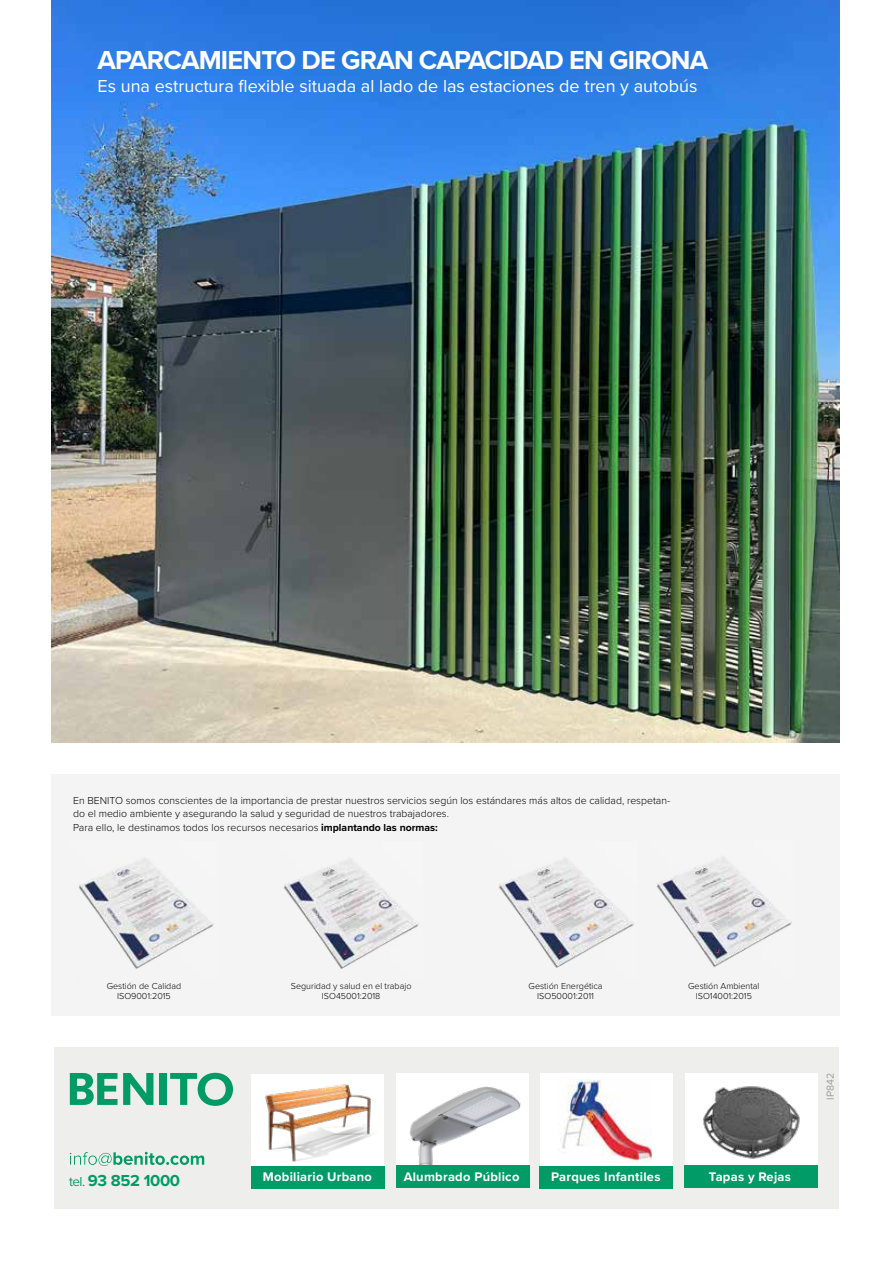
<style>
.page{position:relative;width:893px;height:1263px;background:#fff}
.page>*{position:absolute;margin:0;border:0;box-sizing:border-box;transform-origin:0 0}
.t1{font:700 27px "Proxima Nova";letter-spacing:-.03em;color:#fff}
.t2{font:18px "Proxima Nova";color:#fff}
.t3{font:700 16.5px "Proxima Nova";letter-spacing:-.02em;color:#009b67}
.t4{font:700 12.9px "Proxima Nova";letter-spacing:.02em;color:#fff}
.t5{font:300 10.5px/13.5px "Proxima Nova";color:#000}
.t6{font:10.5px "Proxima Nova";color:#9d9d9c}
.t7{font:300 9px/10.5px "Proxima Nova";color:#000;text-align:center}
.s1{font-weight:700}
.s2{font-weight:400;font-size:13.5px}
</style>
<div class="page">
<div style="left:52px;top:774px;width:788px;height:241px;background:#f5f4f4"></div>
<img style="left:79px;top:858px;width:135px;height:111px">
<img style="left:283px;top:859px;width:136px;height:110px">
<img style="left:498px;top:858px;width:136px;height:110px">
<img style="left:656px;top:857px;width:136px;height:110px">
<img style="left:52px;top:0;width:788px;height:742px">
<div style="left:54px;top:1048px;width:785px;height:161px;background:#eeeeec"></div>
<svg style="left:70px;top:1073px;width:83px;height:32px"></svg>
<div style="left:159px;top:1073px;width:7px;height:32px;background:#009b67"></div>
<svg style="left:170px;top:1073px;width:63px;height:33px"></svg>
<svg style="left:70px;top:1152px;width:134px;height:14px"></svg>
<div style="left:251px;top:1073px;width:133px;height:115px;background:#fff"></div>
<img style="left:265px;top:1084px;width:107px;height:78px">
<img style="left:396px;top:1073px;width:133px;height:92px">
<div style="left:540px;top:1073px;width:133px;height:92px;background:#fff"></div>
<div style="left:685px;top:1073px;width:133px;height:92px;background:#fff"></div>
<div style="left:251px;top:1166px;width:133px;height:22px;background:#009b67"></div>
<div style="left:396px;top:1165px;width:133px;height:23px;background:#009b67"></div>
<div style="left:540px;top:1166px;width:133px;height:22px;background:#009b67"></div>
<div style="left:684px;top:1166px;width:133px;height:22px;background:#009b67"></div>
<img style="left:703px;top:1086px;width:97px;height:73px">
<img style="left:562px;top:1079px;width:90px;height:83px">
<h1 class="t1" style="left:98px;top:40px;width:612px">APARCAMIENTO DE GRAN CAPACIDAD EN GIRONA</h1>
<h2 class="t2" style="left:98px;top:73px;width:601px">Es una estructura flexible situada al lado de las estaciones de tren y autobús</h2>
<p class="t5" style="left:73px;top:793px;width:599px">En BENITO somos conscientes de la importancia de prestar nuestros servicios según los estándares más altos de calidad, respetan&shy;do el medio ambiente y asegurando la salud y seguridad de nuestros trabajadores.<br>Para ello, le destinamos todos los recursos necesarios <span class="s1">implantando las normas:</span></p>
<p class="t7" style="left:107px;top:980px;width:76px">Gestión de Calidad<br>ISO9001:2015</p>
<p class="t7" style="left:291px;top:980px;width:122px">Seguridad y salud en el trabajo<br>ISO45001:2018</p>
<p class="t7" style="left:529px;top:980px;width:76px">Gestión Energética<br>ISO50001:2011</p>
<p class="t7" style="left:688px;top:980px;width:73px">Gestión Ambiental<br>ISO14001:2015</p>
<h3 class="t3" style="left:69px;top:1168px;width:113px"><span class="s2">tel.</span> 93 852 1000</h3>
<p class="t4" style="left:263px;top:1167px;width:111px">Mobiliario Urbano</p>
<p class="t4" style="left:404px;top:1167px;width:117px">Alumbrado Público</p>
<p class="t4" style="left:551px;top:1167px;width:111px">Parques Infantiles</p>
<p class="t4" style="left:709px;top:1167px;width:84px">Tapas y Rejas</p>
<p class="t6" style="left:822px;top:1100px;width:28px;rotate:-90deg">IP842</p>
</div>
